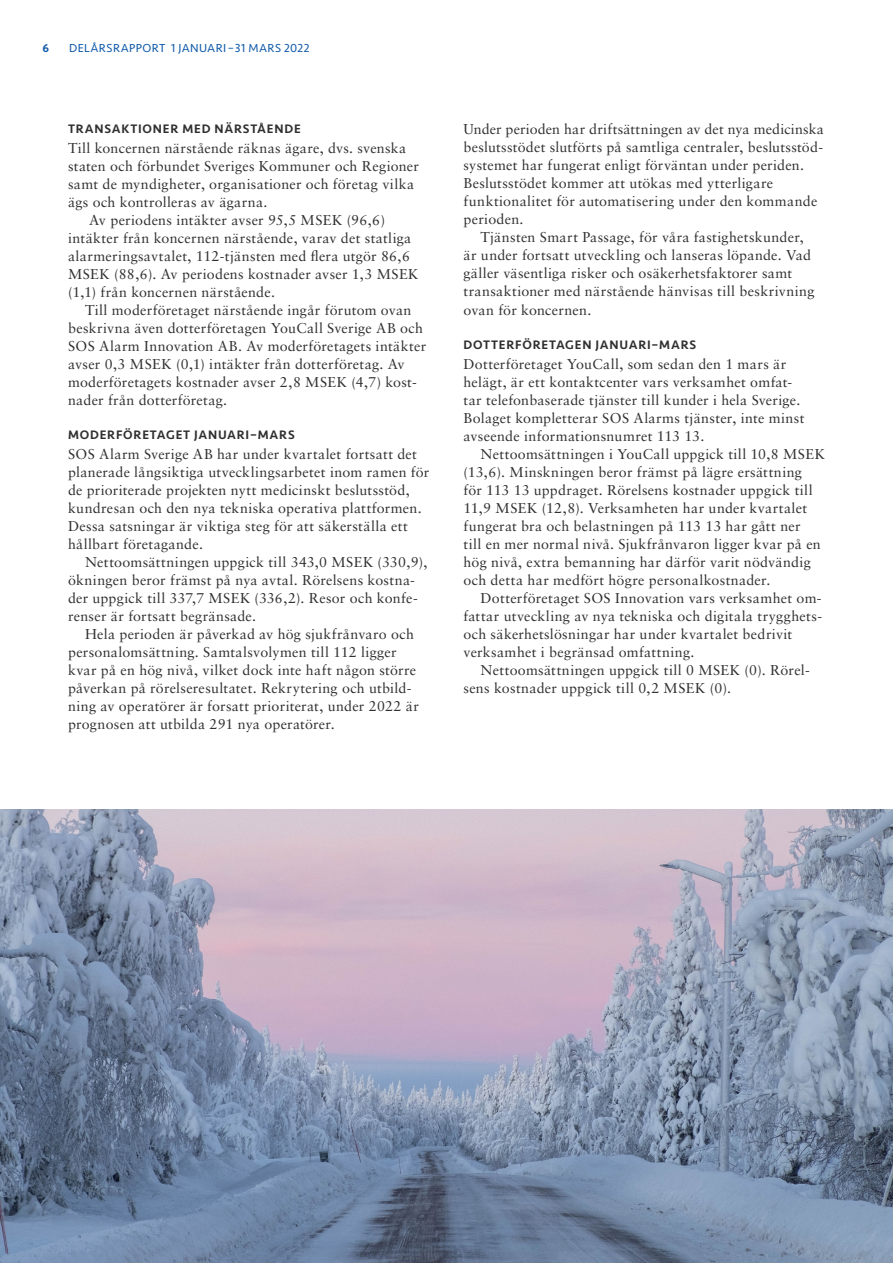
<style>
.page{position:relative;width:893px;height:1263px;background:#fff}
.page>*{position:absolute;margin:0;border:0;box-sizing:border-box;transform-origin:0 0}
.Bodycopy_-_indrag{font:14.25px/18px "Sabon LT Std";letter-spacing:.02em;color:#312f30}
.Bodycopy{font:14.25px/18px "Sabon LT Std";letter-spacing:.02em;color:#312f30}
.Mellanrubrik{font:500 12.75px "Seravek";letter-spacing:.065em;color:#312f30}
.t1{font:12px "Seravek";letter-spacing:.035em;color:#135cab}
.t2{font:500 12px "Seravek";color:#135cab}
</style>
<div class="page">
<img style="left:0;top:809px;width:893px;height:454px">
<p class="t2" style="left:43px;top:40px;width:8px">6</p>
<p class="t1" style="left:69px;top:40px;width:242px">DELÅRSRAPPORT 1 JANUARI–31 MARS 2022</p>
<p class="Mellanrubrik" style="left:68px;top:121px;width:234px">TRANSAKTIONER MED NÄRSTÅENDE</p>
<p class="Bodycopy" style="left:68px;top:139px;width:353px">Till koncernen närstående räknas ägare, dvs. svenska staten och förbundet Sveriges Kommuner och Regioner samt de myndigheter, organisationer och företag vilka ägs och kontrolleras av ägarna.</p>
<p class="Bodycopy_-_indrag" style="left:68px;top:211px;width:352px;text-indent:21px">Av periodens intäkter avser 95,5 MSEK (96,6) intäkter från koncernen närstående, varav det statliga alarmeringsavtalet, 112-tjänsten med flera utgör 86,6<br>MSEK (88,6). Av periodens kostnader avser 1,3 MSEK (1,1) från koncernen närstående.</p>
<p class="Bodycopy_-_indrag" style="left:68px;top:301px;width:360px;text-indent:17px">Till moderföretaget närstående ingår förutom ovan beskrivna även dotterföretagen YouCall Sverige AB och SOS Alarm Innovation AB. Av moderföretagets intäkter avser 0,3 MSEK (0,1) intäkter från dotterföretag. Av moderföretagets kostnader avser 2,8 MSEK (4,7) kost&shy;nader från dotterföretag.</p>
<p class="Mellanrubrik" style="left:68px;top:427px;width:228px">MODERFÖRETAGET JANUARI–MARS</p>
<p class="Bodycopy" style="left:68px;top:445px;width:363px">SOS Alarm Sverige AB har under kvartalet fortsatt det planerade långsiktiga utvecklingsarbetet inom ramen för de prioriterade projekten nytt medicinskt beslutsstöd, kundresan och den nya tekniska operativa plattformen.<br>Dessa satsningar är viktiga steg för att säkerställa ett hållbart företagande.</p>
<p class="Bodycopy_-_indrag" style="left:68px;top:553px;width:361px;text-indent:17px">Nettoomsättningen uppgick till 343,0 MSEK (330,9), ökningen beror främst på nya avtal. Rörelsens kostna&shy;der uppgick till 337,7 MSEK (336,2). Resor och konfe&shy;renser är fortsatt begränsade.</p>
<p class="Bodycopy_-_indrag" style="left:68px;top:625px;width:352px;text-indent:17px">Hela perioden är påverkad av hög sjukfrånvaro och personalomsättning. Samtalsvolymen till 112 ligger kvar på en hög nivå, vilket dock inte haft någon större påverkan på rörelseresultatet. Rekrytering och utbild&shy;ning av operatörer är forsatt prioriterat, under 2022 är prognosen att utbilda 291 nya operatörer.</p>
<p class="Bodycopy_-_indrag" style="left:463px;top:120px;width:362px">Under perioden har driftsättningen av det nya medicinska beslutsstödet slutförts på samtliga centraler, beslutsstöd&shy;systemet har fungerat enligt förväntan under periden.<br>Beslutsstödet kommer att utökas med ytterligare funktionalitet för automatisering under den kommande perioden.</p>
<p class="Bodycopy_-_indrag" style="left:463px;top:228px;width:353px;text-indent:17px">Tjänsten Smart Passage, för våra fastighetskunder, är under fortsatt utveckling och lanseras löpande. Vad gäller väsentliga risker och osäkerhetsfaktorer samt transaktioner med närstående hänvisas till beskrivning ovan för koncernen.</p>
<p class="Mellanrubrik" style="left:463px;top:337px;width:234px">DOTTERFÖRETAGEN JANUARI–MARS</p>
<p class="Bodycopy" style="left:463px;top:354px;width:342px">Dotterföretaget YouCall, som sedan den 1 mars är helägt, är ett kontaktcenter vars verksamhet omfat&shy;tar telefonbaserade tjänster till kunder i hela Sverige.<br>Bolaget kompletterar SOS Alarms tjänster, inte minst avseende informationsnumret 113 13.</p>
<p class="Bodycopy_-_indrag" style="left:463px;top:444px;width:363px;text-indent:17px">Nettoomsättningen i YouCall uppgick till 10,8 MSEK (13,6). Minskningen beror främst på lägre ersättning<br>för 113 13 uppdraget. Rörelsens kostnader uppgick till 11,9 MSEK (12,8). Verksamheten har under kvartalet fungerat bra och belastningen på 113 13 har gått ner<br>till en mer normal nivå. Sjukfrånvaron ligger kvar på en hög nivå, extra bemanning har därför varit nödvändig och detta har medfört högre personalkostnader.</p>
<p class="Bodycopy_-_indrag" style="left:463px;top:588px;width:360px;text-indent:17px">Dotterföretaget SOS Innovation vars verksamhet om&shy;fattar utveckling av nya tekniska och digitala trygghets&shy;och säkerhetslösningar har under kvartalet bedrivit verksamhet i begränsad omfattning.</p>
<p class="Bodycopy_-_indrag" style="left:463px;top:660px;width:348px;text-indent:17px">Nettoomsättningen uppgick till 0 MSEK (0). Rörel&shy;sens kostnader uppgick till 0,2 MSEK (0).</p>
</div>
